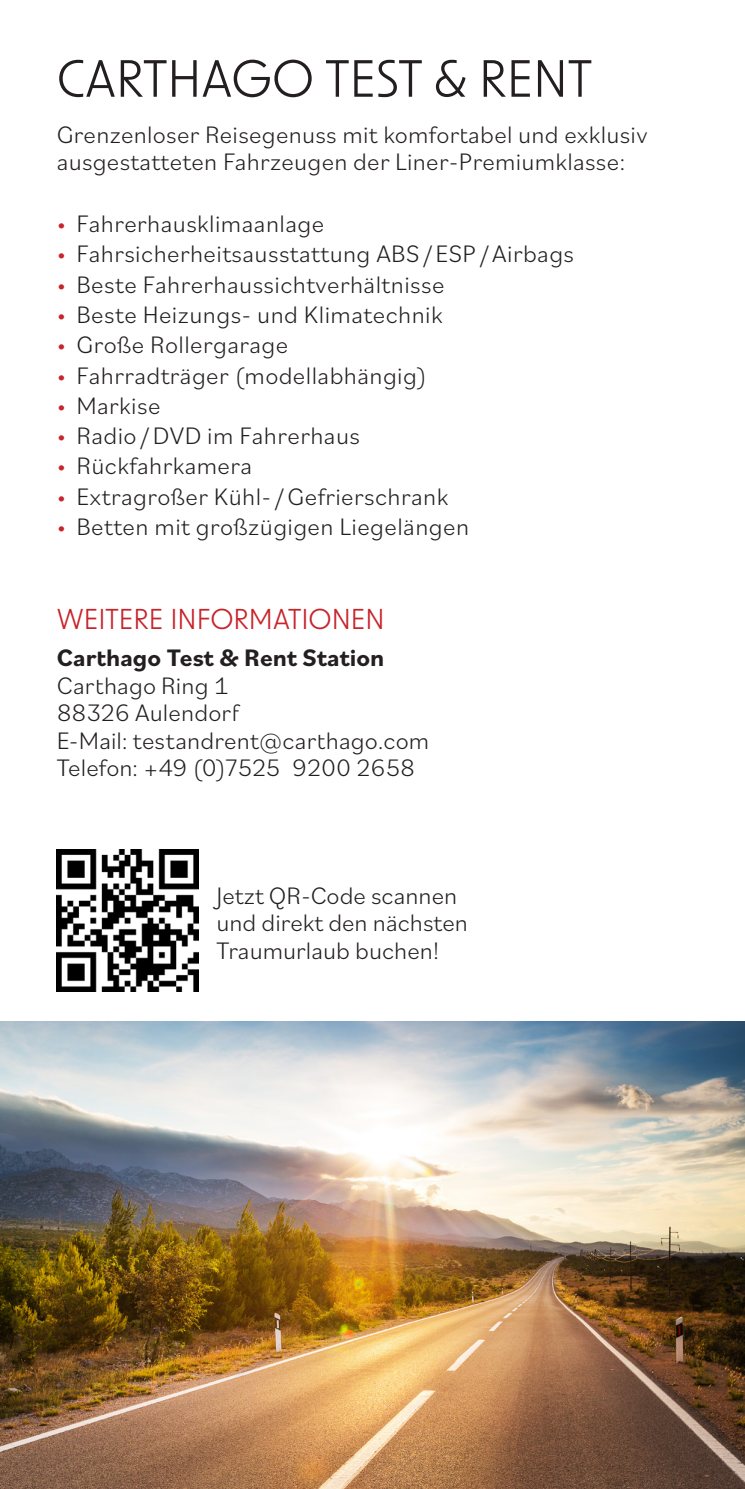
<style>
.page{position:relative;width:745px;height:1489px;background:#fff}
.page>*{position:absolute;margin:0;border:0;box-sizing:border-box;transform-origin:0 0}
.t1{font:50px "New Order";color:#231f20}
.t2{font:27.5px "New Order";color:#c8242b}
.t3{font:300 25px/27.5px "Bilo";letter-spacing:.015em;color:#231f20}
.t4{font:300 25px "Bilo";letter-spacing:-.01em;color:#231f20}
.t5{font:700 25px "Bilo";color:#231f20}
.s1{color:#c8242b}
</style>
<div class="page">
<img style="left:0;top:1021px;width:744px;height:467px">
<img style="left:57px;top:849px;width:141px;height:142px">
<p class="t1" style="left:57px;top:46px;width:536px">CARTHAGO TEST &amp; RENT</p>
<p class="t3" style="left:57px;top:120px;width:592px">Grenzenloser Reisegenuss mit komfortabel und exklusiv</p>
<p class="t3" style="left:57px;top:147px;width:570px">ausgestatteten Fahrzeugen der Liner-Premiumklasse:</p>
<p class="t3" style="left:57px;top:209px;width:269px"><span class="s1">•</span> Fahrerhausklimaanlage</p>
<p class="t3" style="left:57px;top:239px;width:518px"><span class="s1">•</span> Fahrsicherheitsausstattung ABS / ESP / Airbags</p>
<p class="t3" style="left:57px;top:269px;width:389px"><span class="s1">•</span> Beste Fahrerhaussichtverhältnisse</p>
<p class="t3" style="left:57px;top:300px;width:387px"><span class="s1">•</span> Beste Heizungs- und Klimatechnik</p>
<p class="t3" style="left:57px;top:330px;width:233px"><span class="s1">•</span> Große Rollergarage</p>
<p class="t3" style="left:57px;top:360px;width:371px"><span class="s1">•</span> Fahrradträger (modellabhängig)</p>
<p class="t3" style="left:57px;top:390px;width:105px"><span class="s1">•</span> Markise</p>
<p class="t3" style="left:57px;top:421px;width:304px"><span class="s1">•</span> Radio /DVD im Fahrerhaus</p>
<p class="t3" style="left:57px;top:451px;width:197px"><span class="s1">•</span> Rückfahrkamera</p>
<p class="t3" style="left:57px;top:481px;width:393px"><span class="s1">•</span> Extragroßer Kühl-/Gefrierschrank</p>
<p class="t3" style="left:57px;top:511px;width:413px"><span class="s1">•</span> Betten mit großzügigen Liegelängen</p>
<p class="t2" style="left:57px;top:600px;width:329px">WEITERE INFORMATIONEN</p>
<p class="t5" style="left:57px;top:640px;width:329px">Carthago Test &amp; Rent Station</p>
<p class="t3" style="left:57px;top:670px;width:173px">Carthago Ring 1</p>
<p class="t3" style="left:57px;top:698px;width:183px">88326 Aulendorf</p>
<p class="t3" style="left:57px;top:725px;width:374px">E-Mail: testandrent@carthago.com</p>
<p class="t4" style="left:57px;top:750px;width:360px">Telefon: +49 (0)7525 9200 2658</p>
<p class="t3" style="left:216px;top:880px;width:253px">Jetzt QR-Code scannen und direkt den nächsten<br>Traumurlaub buchen!</p>
</div>
